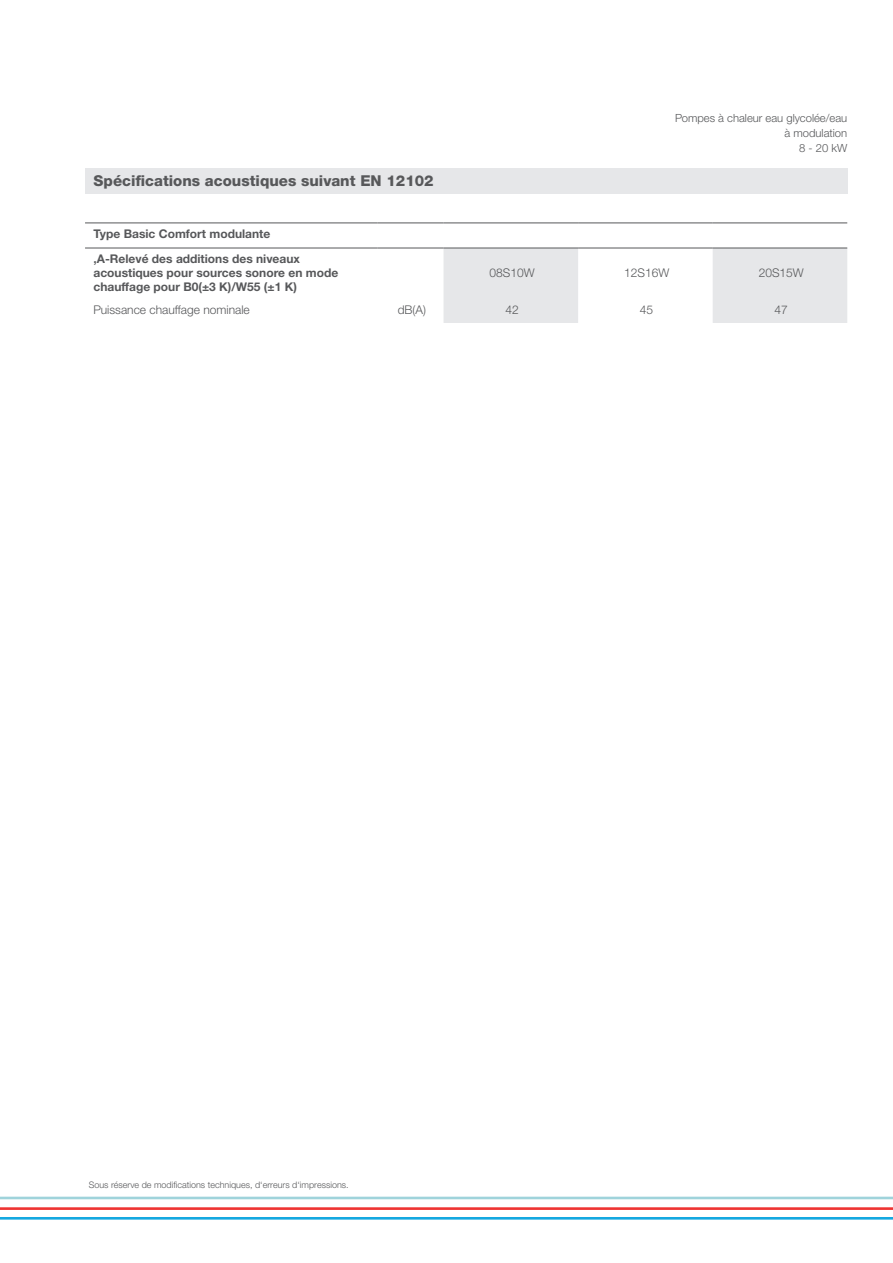
<style>
.page{position:relative;width:893px;height:1263px;background:#fff}
.page>*{position:absolute;margin:0;border:0;box-sizing:border-box;transform-origin:0 0}
.t1{font:800 15px "Helvetica Neue LTW1 G";color:#57585a}
.t2{font:700 12px/24.2px "Helvetica Neue LTW1 G";color:#57585a}
.t3{font:300 12px "Helvetica Neue LTW1 G";color:#57585a}
.t4{font:300 11.25px/15px "Helvetica Neue LTW1 G";color:#57585a;text-align:right}
.t5{font:300 9px "Helvetica Neue LTW1 G";color:#57585a}
</style>
<div class="page">
<div style="left:85px;top:168px;width:762px;height:26px;background:#e6e7e9"></div>
<svg style="left:444px;top:247px;width:403px;height:76px"></svg>
<hr style="left:85px;top:223px;width:293px;height:1px;background:#57585a">
<hr style="left:378px;top:223px;width:66px;height:1px;background:#57585a">
<hr style="left:444px;top:223px;width:134px;height:1px;background:#57585a">
<hr style="left:578px;top:223px;width:135px;height:1px;background:#57585a">
<hr style="left:713px;top:223px;width:134px;height:1px;background:#57585a">
<hr style="left:85px;top:248px;width:293px;height:1px;background:#57585a">
<hr style="left:378px;top:248px;width:66px;height:1px;background:#57585a">
<hr style="left:444px;top:248px;width:134px;height:1px;background:#57585a">
<hr style="left:578px;top:248px;width:135px;height:1px;background:#57585a">
<hr style="left:713px;top:248px;width:134px;height:1px;background:#57585a">
<hr style="left:0;top:1197px;width:893px;height:2px;background:#9fd3db">
<hr style="left:0;top:1207px;width:893px;height:3px;background:#ee3432">
<hr style="left:0;top:1217px;width:893px;height:2px;background:#14a8e0">
<p class="t1" style="left:94px;top:172px;width:342px">Spécifications acoustiques suivant EN 12102</p>
<p class="t4" style="left:675px;top:110px;width:174px">Pompes à chaleur eau glycolée/eau à modulation<br>8 - 20 kW</p>
<p class="t2" style="left:94px;top:222px;width:208px">Type Basic Comfort modulante ‚A-Relevé des additions des niveaux</p>
<p class="t2" style="left:94px;top:265px;width:246px;line-height:14.4px">acoustiques pour sources sonore en mode chauffage pour B0(±3 K)/W55 (±1 K)</p>
<p class="t3" style="left:489px;top:265px;width:47px">08S10W</p>
<p class="t3" style="left:624px;top:265px;width:47px">12S16W</p>
<p class="t3" style="left:759px;top:265px;width:47px">20S15W</p>
<p class="t3" style="left:94px;top:303px;width:158px">Puissance chauffage nominale</p>
<p class="t3" style="left:398px;top:303px;width:30px">dB(A)</p>
<p class="t3" style="left:505px;top:303px;width:15px">42</p>
<p class="t3" style="left:640px;top:303px;width:15px">45</p>
<p class="t3" style="left:774px;top:303px;width:15px">47</p>
<p class="t5" style="left:89px;top:1179px;width:262px">Sous réserve de modifications techniques, d‘erreurs d‘impressions.</p>
</div>
